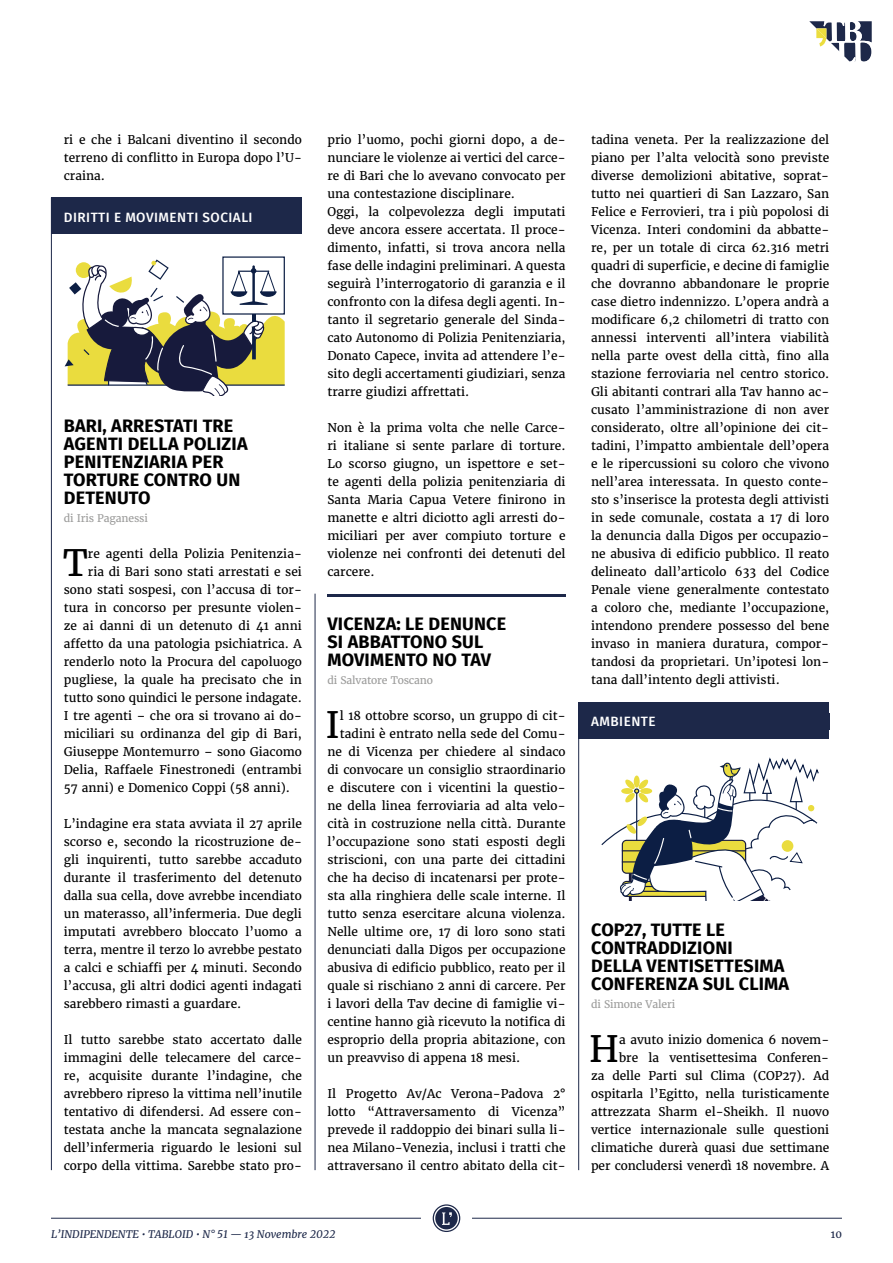
<style>
.page{position:relative;width:893px;height:1263px;background:#fff}
.page>*{position:absolute;margin:0;border:0;box-sizing:border-box;transform-origin:0 0}
.t1{font:36.15px "Merriweather";color:#000}
.t2{font:700 18px/18px "Fira Sans";letter-spacing:.01em;color:#000}
.t3{font:500 13.5px "Fira Sans";letter-spacing:.035em;color:#fff}
.t4{font:12px/18px "Merriweather";color:#000;text-align:justify}
.t5{font:10.5px "Merriweather";letter-spacing:-.015em;color:#9d9d9c}
.t6{font:italic 10.5px "Merriweather";color:#1d2849}
.t7{font:10.5px "Merriweather";color:#1d2849}
</style>
<div class="page">
<hr style="left:51px;top:1218px;width:370px;height:1px;background:#1d2849">
<hr style="left:472px;top:1218px;width:370px;height:1px;background:#1d2849">
<svg style="left:433px;top:1204px;width:27px;height:28px"></svg>
<svg style="left:809px;top:21px;width:63px;height:41px"></svg>
<div style="left:51px;top:198px;width:251px;height:36px;background:#1d2849"></div>
<hr style="left:51px;top:198px;width:1px;height:972px;background:#1d2849">
<svg style="left:65px;top:259px;width:220px;height:137px"></svg>
<hr style="left:315px;top:594px;width:1px;height:576px;background:#1d2849">
<hr style="left:327px;top:594px;width:239px;height:3px;background:#1d2849">
<div style="left:578px;top:702px;width:251px;height:36px;background:#1d2849"></div>
<hr style="left:578px;top:702px;width:1px;height:468px;background:#1d2849">
<svg style="left:601px;top:757px;width:218px;height:144px"></svg>
<p class="t4" style="left:64px;top:131px;width:240px">ri e che i Balcani diventino il secondo terreno di conflitto in Europa dopo l’U&shy;craina.</p>
<p class="t3" style="left:64px;top:206px;width:190px">DIRITTI E MOVIMENTI SOCIALI</p>
<h2 class="t2" style="left:64px;top:415px;width:185px">BARI, ARRESTATI TRE<br>AGENTI DELLA POLIZIA<br>PENITENZIARIA PER<br>TORTURE CONTRO UN<br>DETENUTO</h2>
<p class="t5" style="left:64px;top:512px;width:86px">di Iris Paganessi</p>
<h1 class="t1" style="left:63px;top:540px;width:26px">T</h1>
<p class="t4" style="left:88px;top:545px;width:215px">re agenti della Polizia Penitenzia-</p>
<p class="t4" style="left:88px;top:563px;width:215px">ria di Bari sono stati arrestati e sei</p>
<p class="t4" style="left:64px;top:581px;width:240px">sono stati sospesi, con l’accusa di tor-</p>
<p class="t4" style="left:64px;top:599px;width:240px">tura in concorso per presunte violen-</p>
<p class="t4" style="left:64px;top:617px;width:240px">ze ai danni di un detenuto di 41 anni</p>
<p class="t4" style="left:64px;top:635px;width:240px">affetto da una patologia psichiatrica. A</p>
<p class="t4" style="left:64px;top:653px;width:240px">renderlo noto la Procura del capoluogo</p>
<p class="t4" style="left:64px;top:671px;width:240px">pugliese, la quale ha precisato che in</p>
<p class="t4" style="left:64px;top:689px;width:240px">tutto sono quindici le persone indagate.</p>
<p class="t4" style="left:64px;top:707px;width:240px">I tre agenti – che ora si trovano ai do-</p>
<p class="t4" style="left:64px;top:725px;width:240px">miciliari su ordinanza del gip di Bari,</p>
<p class="t4" style="left:64px;top:743px;width:240px">Giuseppe Montemurro – sono Giacomo</p>
<p class="t4" style="left:64px;top:761px;width:240px">Delia, Raffaele Finestronedi (entrambi</p>
<p class="t4" style="left:64px;top:779px;width:228px">57 anni) e Domenico Coppi (58 anni).</p>
<p class="t4" style="left:64px;top:815px;width:240px">L’indagine era stata avviata il 27 aprile scorso e, secondo la ricostruzione de&shy;gli inquirenti, tutto sarebbe accaduto durante il trasferimento del detenuto dalla sua cella, dove avrebbe incendiato un materasso, all’infermeria. Due degli imputati avrebbero bloccato l’uomo a terra, mentre il terzo lo avrebbe pestato a calci e schiaffi per 4 minuti. Secondo l’accusa, gli altri dodici agenti indagati sarebbero rimasti a guardare.</p>
<p class="t4" style="left:64px;top:1031px;width:240px">Il tutto sarebbe stato accertato dalle immagini delle telecamere del carce&shy;re, acquisite durante l’indagine, che avrebbero ripreso la vittima nell’inutile tentativo di difendersi. Ad essere con&shy;testata anche la mancata segnalazione dell’infermeria riguardo le lesioni sul corpo della vittima. Sarebbe stato pro-</p>
<p class="t4" style="left:327px;top:131px;width:240px;text-align:left">prio l’uomo, pochi giorni dopo, a de&shy;nunciare le violenze ai vertici del carce&shy;re di Bari che lo avevano convocato per una contestazione disciplinare.<br>Oggi, la colpevolezza degli imputati deve ancora essere accertata. Il proce&shy;dimento, infatti, si trova ancora nella fase delle indagini preliminari. A questa seguirà l’interrogatorio di garanzia e il confronto con la difesa degli agenti. In&shy;tanto il segretario generale del Sinda&shy;cato Autonomo di Polizia Penitenziaria, Donato Capece, invita ad attendere l’e&shy;sito degli accertamenti giudiziari, senza trarre giudizi affrettati.</p>
<p class="t4" style="left:327px;top:419px;width:240px">Non è la prima volta che nelle Carce&shy;ri italiane si sente parlare di torture.<br>Lo scorso giugno, un ispettore e set&shy;te agenti della polizia penitenziaria di Santa Maria Capua Vetere finirono in manette e altri diciotto agli arresti do&shy;miciliari per aver compiuto torture e violenze nei confronti dei detenuti del carcere.</p>
<h2 class="t2" style="left:327px;top:613px;width:180px">VICENZA: LE DENUNCE<br>SI ABBATTONO SUL<br>MOVIMENTO NO TAV</h2>
<p class="t5" style="left:327px;top:674px;width:107px">di Salvatore Toscano</p>
<h1 class="t1" style="left:325px;top:702px;width:16px">I</h1>
<p class="t4" style="left:340px;top:707px;width:227px">l 18 ottobre scorso, un gruppo di cit-</p>
<p class="t4" style="left:340px;top:725px;width:227px">tadini è entrato nella sede del Comu-</p>
<p class="t4" style="left:327px;top:743px;width:240px">ne di Vicenza per chiedere al sindaco</p>
<p class="t4" style="left:327px;top:761px;width:240px">di convocare un consiglio straordinario</p>
<p class="t4" style="left:327px;top:779px;width:240px">e discutere con i vicentini la questio-</p>
<p class="t4" style="left:327px;top:797px;width:240px">ne della linea ferroviaria ad alta velo-</p>
<p class="t4" style="left:327px;top:815px;width:240px">cità in costruzione nella città. Durante</p>
<p class="t4" style="left:327px;top:833px;width:240px">l’occupazione sono stati esposti degli</p>
<p class="t4" style="left:327px;top:851px;width:240px">striscioni, con una parte dei cittadini</p>
<p class="t4" style="left:327px;top:869px;width:240px">che ha deciso di incatenarsi per prote-</p>
<p class="t4" style="left:327px;top:887px;width:240px">sta alla ringhiera delle scale interne. Il</p>
<p class="t4" style="left:327px;top:905px;width:240px">tutto senza esercitare alcuna violenza.</p>
<p class="t4" style="left:327px;top:923px;width:240px">Nelle ultime ore, 17 di loro sono stati</p>
<p class="t4" style="left:327px;top:941px;width:240px">denunciati dalla Digos per occupazione</p>
<p class="t4" style="left:327px;top:959px;width:240px">abusiva di edificio pubblico, reato per il</p>
<p class="t4" style="left:327px;top:977px;width:240px">quale si rischiano 2 anni di carcere. Per</p>
<p class="t4" style="left:327px;top:995px;width:240px">i lavori della Tav decine di famiglie vi-</p>
<p class="t4" style="left:327px;top:1013px;width:240px">centine hanno già ricevuto la notifica di</p>
<p class="t4" style="left:327px;top:1031px;width:240px">esproprio della propria abitazione, con</p>
<p class="t4" style="left:327px;top:1049px;width:194px">un preavviso di appena 18 mesi.</p>
<p class="t4" style="left:327px;top:1085px;width:240px">Il Progetto Av/Ac Verona-Padova 2° lotto “Attraversamento di Vicenza” prevede il raddoppio dei binari sulla li&shy;nea Milano-Venezia, inclusi i tratti che attraversano il centro abitato della cit-</p>
<p class="t4" style="left:591px;top:131px;width:240px">tadina veneta. Per la realizzazione del piano per l’alta velocità sono previste diverse demolizioni abitative, soprat&shy;tutto nei quartieri di San Lazzaro, San Felice e Ferrovieri, tra i più popolosi di Vicenza. Interi condomini da abbatte&shy;re, per un totale di circa 62.316 metri quadri di superficie, e decine di famiglie che dovranno abbandonare le proprie case dietro indennizzo. L’opera andrà a modificare 6,2 chilometri di tratto con annessi interventi all’intera viabilità nella parte ovest della città, fino alla stazione ferroviaria nel centro storico.<br>Gli abitanti contrari alla Tav hanno ac&shy;cusato l’amministrazione di non aver considerato, oltre all’opinione dei cit&shy;tadini, l’impatto ambientale dell’opera e le ripercussioni su coloro che vivono nell’area interessata. In questo conte&shy;sto s’inserisce la protesta degli attivisti in sede comunale, costata a 17 di loro la denuncia dalla Digos per occupazio&shy;ne abusiva di edificio pubblico. Il reato delineato dall’articolo 633 del Codice Penale viene generalmente contestato a coloro che, mediante l’occupazione, intendono prendere possesso del bene invaso in maniera duratura, compor&shy;tandosi da proprietari. Un’ipotesi lon&shy;tana dall’intento degli attivisti.</p>
<p class="t3" style="left:591px;top:711px;width:66px">AMBIENTE</p>
<h2 class="t2" style="left:591px;top:919px;width:199px">COP27, TUTTE LE<br>CONTRADDIZIONI<br>DELLA VENTISETTESIMA<br>CONFERENZA SUL CLIMA</h2>
<p class="t5" style="left:591px;top:998px;width:86px">di Simone Valeri</p>
<h1 class="t1" style="left:589px;top:1026px;width:32px">H</h1>
<p class="t4" style="left:591px;top:1031px;width:240px;text-align:right">a avuto inizio domenica 6 novem-<br>bre la ventisettesima Conferen-<br>za delle Parti sul Clima (COP27). Ad ospitarla l’Egitto, nella turisticamente attrezzata Sharm el-Sheikh. Il nuovo vertice internazionale sulle questioni climatiche durerà quasi due settimane per concludersi venerdì 18 novembre. A</p>
<p class="t6" style="left:51px;top:1227px;width:286px">L’INDIPENDENTE • TABLOID • N° 51 — 13 Novembre 2022</p>
<p class="t7" style="left:831px;top:1227px;width:13px">10</p>
</div>
